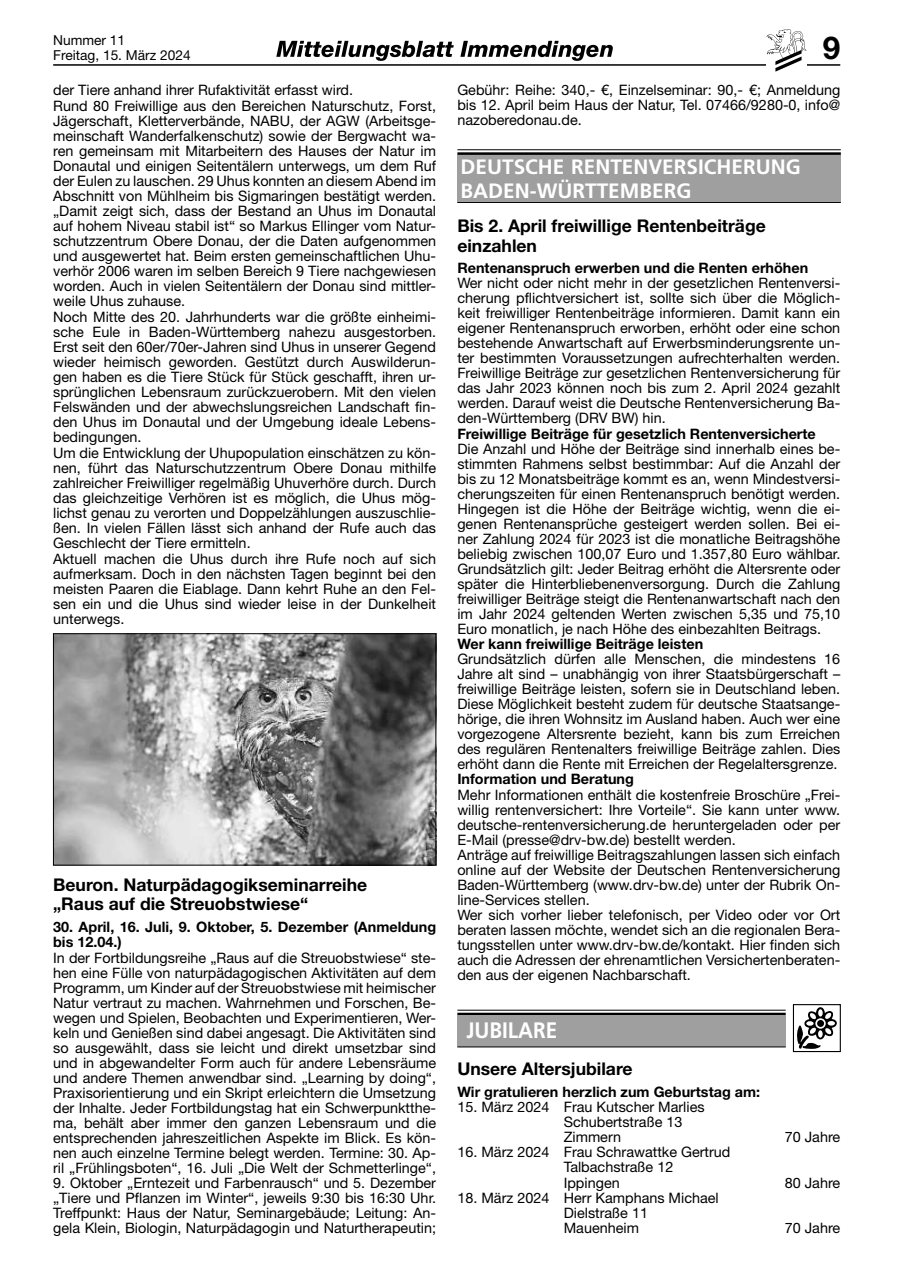
<style>
.page{position:relative;width:902px;height:1280px;background:#fff}
.page>*{position:absolute;margin:0;border:0;box-sizing:border-box;transform-origin:0 0}
.t1{font:700 31.5px "Helvetica Neue LT Pro";color:#000}
.t2{font:700 22.35px "Frutiger";color:#fff;scale:.93 1}
.t3{font:700 20.85px/24px "Frutiger";color:#fff}
.t4{font:700 17.55px/19.2px "Helvetica Neue LT Pro";color:#000}
.t5{font:14.4px/15px "Helvetica Neue LT Pro";color:#000;text-align:justify}
.t6{font:700 14.4px/15px "Helvetica Neue LT Pro";color:#000}
.t7{font:13.65px/15px "Helvetica Neue LT Pro";color:#000}
</style>
<div class="page">
<hr style="left:53px;top:64px;width:787px;height:2px;background:#000">
<svg style="left:766px;top:29px;width:40px;height:43px"></svg>
<svg style="left:276px;top:41px;width:177px;height:20px"></svg>
<svg style="left:460px;top:41px;width:152px;height:20px"></svg>
<img style="left:55px;top:635px;width:379px;height:228px">
<div style="left:53px;top:633px;width:383px;height:232px;border:1px solid #000"></div>
<hr style="left:457px;top:149px;width:383px;height:1px;background:#000">
<hr style="left:457px;top:152px;width:383px;height:3px;background:#000">
<div style="left:457px;top:155px;width:383px;height:48px;background:#9f9f9f"></div>
<hr style="left:457px;top:202px;width:383px;height:1px;background:#000">
<div style="left:792px;top:1004px;width:48px;height:48px;border:1px solid #000"></div>
<svg style="left:797px;top:1007px;width:39px;height:42px"></svg>
<div style="left:817px;top:1020px;width:7px;height:7px;background:#000;border-radius:50%"></div>
<hr style="left:457px;top:1010px;width:328px;height:1px;background:#000">
<hr style="left:457px;top:1013px;width:328px;height:2px;background:#000">
<div style="left:457px;top:1015px;width:328px;height:32px;background:#9f9f9f"></div>
<hr style="left:457px;top:1047px;width:328px;height:1px;background:#000">
<p class="t7" style="left:53px;top:32px;width:139px">Nummer 11<br>Freitag, 15. März 2024</p>
<h1 class="t1" style="left:822px;top:28px;width:19px">9</h1>
<p class="t5" style="left:53px;top:82px;width:384px;text-align:left">der Tiere anhand ihrer Rufaktivität erfasst wird.<br>Rund 80 Freiwillige aus den Bereichen Naturschutz, Forst, Jägerschaft, Kletterverbände, NABU, der AGW (Arbeitsge&shy;meinschaft Wanderfalkenschutz) sowie der Bergwacht wa&shy;ren gemeinsam mit Mitarbeitern des Hauses der Natur im Donautal und einigen Seitentälern unterwegs, um dem Ruf der Eulen zu lauschen. 29 Uhus konnten an diesem Abend im Abschnitt von Mühlheim bis Sigmaringen bestätigt werden. „Damit zeigt sich, dass der Bestand an Uhus im Donautal auf hohem Niveau stabil ist“ so Markus Ellinger vom Natur&shy;schutzzentrum Obere Donau, der die Daten aufgenommen und ausgewertet hat. Beim ersten gemeinschaftlichen Uhu&shy;verhör 2006 waren im selben Bereich 9 Tiere nachgewiesen worden. Auch in vielen Seitentälern der Donau sind mittler&shy;weile Uhus zuhause.<br>Noch Mitte des 20. Jahrhunderts war die größte einheimi&shy;sche Eule in Baden-Württemberg nahezu ausgestorben.<br>Erst seit den 60er/70er-Jahren sind Uhus in unserer Gegend wieder heimisch geworden. Gestützt durch Auswilderun&shy;gen haben es die Tiere Stück für Stück geschafft, ihren ur&shy;sprünglichen Lebensraum zurückzuerobern. Mit den vielen Felswänden und der abwechslungsreichen Landschaft fin&shy;den Uhus im Donautal und der Umgebung ideale Lebens&shy;bedingungen.<br>Um die Entwicklung der Uhupopulation einschätzen zu kön&shy;nen, führt das Naturschutzzentrum Obere Donau mithilfe zahlreicher Freiwilliger regelmäßig Uhuverhöre durch. Durch das gleichzeitige Verhören ist es möglich, die Uhus mög&shy;lichst genau zu verorten und Doppelzählungen auszuschlie&shy;ßen. In vielen Fällen lässt sich anhand der Rufe auch das Geschlecht der Tiere ermitteln.<br>Aktuell machen die Uhus durch ihre Rufe noch auf sich aufmerksam. Doch in den nächsten Tagen beginnt bei den meisten Paaren die Eiablage. Dann kehrt Ruhe an den Fel&shy;sen ein und die Uhus sind wieder leise in der Dunkelheit unterwegs.</p>
<p class="t5" style="left:457px;top:82px;width:384px">Gebühr: Reihe: 340,- €, Einzelseminar: 90,- €; Anmeldung bis 12. April beim Haus der Natur, Tel. 07466/9280-0, info@ nazoberedonau.de.</p>
<h3 class="t3" style="left:460px;top:155px;width:341px">DEUTSCHE RENTENVERSICHERUNG<br>BADEN-WÜRTTEMBERG</h3>
<p class="t4" style="left:457px;top:216px;width:310px">Bis 2. April freiwillige Rentenbeiträge einzahlen</p>
<p class="t6" style="left:457px;top:260px;width:352px">Rentenanspruch erwerben und die Renten erhöhen</p>
<p class="t5" style="left:457px;top:275px;width:384px">Wer nicht oder nicht mehr in der gesetzlichen Rentenversi&shy;cherung pflichtversichert ist, sollte sich über die Möglich&shy;keit freiwilliger Rentenbeiträge informieren. Damit kann ein eigener Rentenanspruch erworben, erhöht oder eine schon bestehende Anwartschaft auf Erwerbsminderungsrente un&shy;ter bestimmten Voraussetzungen aufrechterhalten werden.<br>Freiwillige Beiträge zur gesetzlichen Rentenversicherung für das Jahr 2023 können noch bis zum 2. April 2024 gezahlt werden. Darauf weist die Deutsche Rentenversicherung Ba&shy;den-Württemberg (DRV BW) hin.</p>
<p class="t6" style="left:457px;top:426px;width:360px">Freiwillige Beiträge für gesetzlich Rentenversicherte</p>
<p class="t5" style="left:457px;top:441px;width:384px">Die Anzahl und Höhe der Beiträge sind innerhalb eines be&shy;stimmten Rahmens selbst bestimmbar: Auf die Anzahl der bis zu 12 Monatsbeiträge kommt es an, wenn Mindestversi&shy;cherungszeiten für einen Rentenanspruch benötigt werden.<br>Hingegen ist die Höhe der Beiträge wichtig, wenn die ei&shy;genen Rentenansprüche gesteigert werden sollen. Bei ei&shy;ner Zahlung 2024 für 2023 ist die monatliche Beitragshöhe beliebig zwischen 100,07 Euro und 1.357,80 Euro wählbar.<br>Grundsätzlich gilt: Jeder Beitrag erhöht die Altersrente oder später die Hinterbliebenenversorgung. Durch die Zahlung freiwilliger Beiträge steigt die Rentenanwartschaft nach den im Jahr 2024 geltenden Werten zwischen 5,35 und 75,10<br>Euro monatlich, je nach Höhe des einbezahlten Beitrags.</p>
<p class="t6" style="left:457px;top:636px;width:247px">Wer kann freiwillige Beiträge leisten</p>
<p class="t5" style="left:457px;top:651px;width:384px">Grundsätzlich dürfen alle Menschen, die mindestens 16<br>Jahre alt sind – unabhängig von ihrer Staatsbürgerschaft – freiwillige Beiträge leisten, sofern sie in Deutschland leben.<br>Diese Möglichkeit besteht zudem für deutsche Staatsange&shy;hörige, die ihren Wohnsitz im Ausland haben. Auch wer eine vorgezogene Altersrente bezieht, kann bis zum Erreichen des regulären Rentenalters freiwillige Beiträge zahlen. Dies erhöht dann die Rente mit Erreichen der Regelaltersgrenze.</p>
<p class="t6" style="left:457px;top:771px;width:178px">Information und Beratung</p>
<p class="t5" style="left:457px;top:787px;width:384px;text-align:left">Mehr Informationen enthält die kostenfreie Broschüre „Frei&shy;willig rentenversichert: Ihre Vorteile“. Sie kann unter www. deutsche-rentenversicherung.de heruntergeladen oder per E-Mail (presse@drv-bw.de) bestellt werden.<br>Anträge auf freiwillige Beitragszahlungen lassen sich einfach online auf der Website der Deutschen Rentenversicherung Baden-Württemberg (www.drv-bw.de) unter der Rubrik On&shy;line-Services stellen.<br>Wer sich vorher lieber telefonisch, per Video oder vor Ort beraten lassen möchte, wendet sich an die regionalen Bera&shy;tungsstellen unter www.drv-bw.de/kontakt. Hier finden sich auch die Adressen der ehrenamtlichen Versichertenberaten&shy;den aus der eigenen Nachbarschaft.</p>
<h2 class="t2" style="left:466px;top:1017px;width:99px">JUBILARE</h2>
<p class="t4" style="left:457px;top:1059px;width:177px">Unsere Altersjubilare</p>
<p class="t6" style="left:457px;top:1083px;width:304px">Wir gratulieren herzlich zum Geburtstag am:</p>
<p class="t5" style="left:563px;top:1099px;width:142px;text-align:left;text-indent:-106px">15. März 2024 Frau Kutscher Marlies<br>Schubertstraße 13<br>Zimmern</p>
<p class="t4" style="left:53px;top:875px;width:315px">Beuron. Naturpädagogikseminarreihe „Raus auf die Streuobstwiese“</p>
<p class="t6" style="left:53px;top:919px;width:384px">30. April, 16. Juli, 9. Oktober, 5. Dezember (Anmeldung bis 12.04.)</p>
<p class="t5" style="left:53px;top:950px;width:384px">In der Fortbildungsreihe „Raus auf die Streuobstwiese“ ste&shy;hen eine Fülle von naturpädagogischen Aktivitäten auf dem Programm, um Kinder auf der Streuobstwiese mit heimischer Natur vertraut zu machen. Wahrnehmen und Forschen, Be&shy;wegen und Spielen, Beobachten und Experimentieren, Wer&shy;keln und Genießen sind dabei angesagt. Die Aktivitäten sind so ausgewählt, dass sie leicht und direkt umsetzbar sind und in abgewandelter Form auch für andere Lebensräume und andere Themen anwendbar sind. „Learning by doing“, Praxisorientierung und ein Skript erleichtern die Umsetzung der Inhalte. Jeder Fortbildungstag hat ein Schwerpunktthe&shy;ma, behält aber immer den ganzen Lebensraum und die entsprechenden jahreszeitlichen Aspekte im Blick. Es kön&shy;nen auch einzelne Termine belegt werden. Termine: 30. Ap&shy;ril „Frühlingsboten“, 16. Juli „Die Welt der Schmetterlinge“,</p>
<p class="t5" style="left:53px;top:1175px;width:384px">9. Oktober „Erntezeit und Farbenrausch“ und 5. Dezember „Tiere und Pflanzen im Winter“, jeweils 9:30 bis 16:30 Uhr.<br>Treffpunkt: Haus der Natur, Seminargebäude; Leitung: An&shy;gela Klein, Biologin, Naturpädagogin und Naturtherapeutin;</p>
<p class="t5" style="left:784px;top:1129px;width:57px">70 Jahre</p>
<p class="t5" style="left:563px;top:1144px;width:168px;text-align:left;text-indent:-106px">16. März 2024 Frau Schrawattke Gertrud<br>Talbachstraße 12<br>Ippingen</p>
<p class="t5" style="left:784px;top:1175px;width:57px">80 Jahre</p>
<p class="t5" style="left:563px;top:1190px;width:157px;text-align:left;text-indent:-106px">18. März 2024 Herr Kamphans Michael<br>Dielstraße 11<br>Mauenheim</p>
<p class="t5" style="left:784px;top:1220px;width:57px">70 Jahre</p>
</div>
